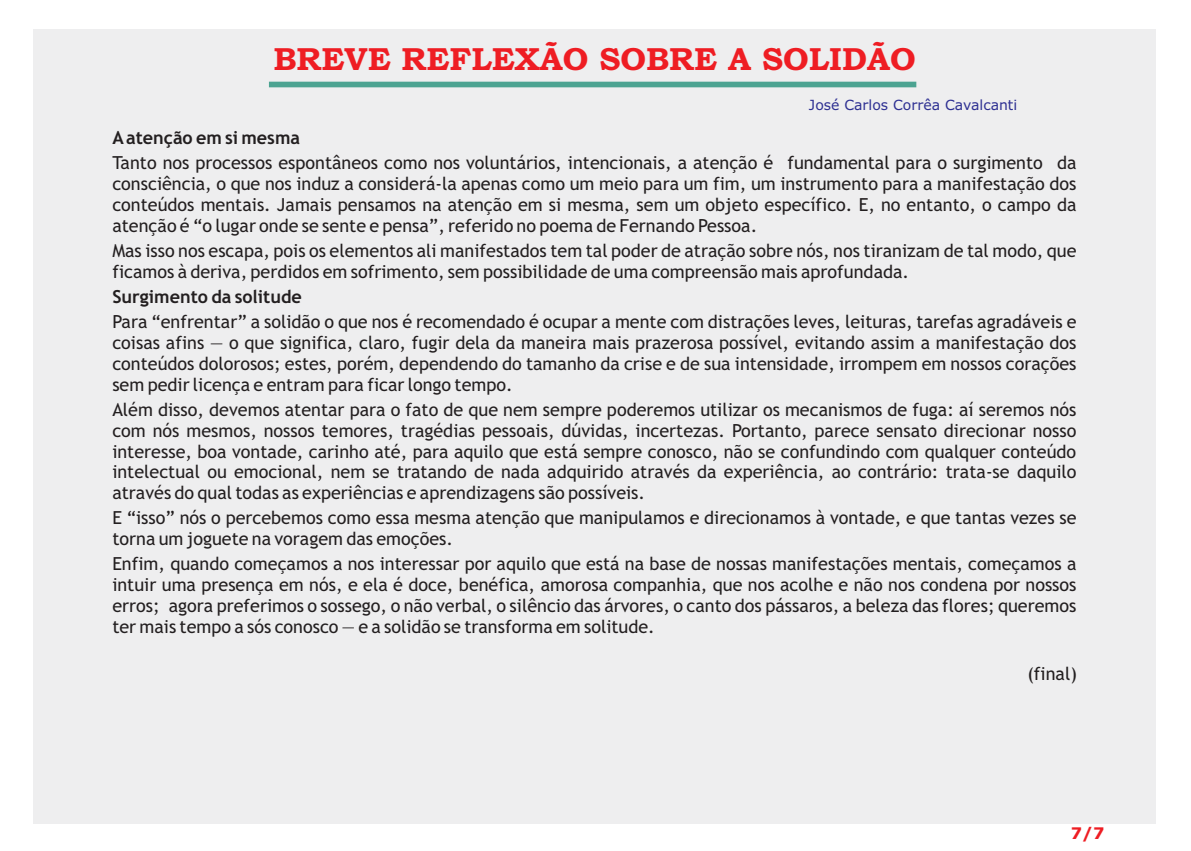
<style>
.page{position:relative;width:1191px;height:851px;background:#fff}
.page>*{position:absolute;margin:0;border:0;box-sizing:border-box;transform-origin:0 0}
.t1{font:32px "Bookman Old Style";color:#ee1d23}
.t2{font:18px/21px "Trebuchet MS";color:#231f20;text-align:justify}
.t3{font:700 18px "Trebuchet MS";color:#231f20}
.t4{font:700 16px "Verdana";color:#ee1d23}
.t5{font:14px "Verdana";color:#2e3092}
</style>
<div class="page">
<div style="left:33px;top:29px;width:1123px;height:794px;background:#eeeeef"></div>
<div style="left:269px;top:82px;width:647px;height:5px;background:#4ca391"></div>
<h1 class="t1" style="left:273px;top:47px;width:643px">BREVE REFLEXÃO SOBRE A SOLIDÃO</h1>
<p class="t5" style="left:809px;top:99px;width:210px">José Carlos Corrêa Cavalcanti</p>
<p class="t3" style="left:112px;top:130px;width:189px">Aatenção em si mesma</p>
<p class="t2" style="left:112px;top:153px;width:965px">Tanto nos processos espontâneos como nos voluntários, intencionais, a atenção é fundamental para o surgimento da consciência, o que nos induz a considerá-la apenas como um meio para um fim, um instrumento para a manifestação dos conteúdos mentais. Jamais pensamos na atenção em si mesma, sem um objeto específico. E, no entanto, o campo da atenção é “o lugar onde se sente e pensa”, referido no poema de Fernando Pessoa.</p>
<p class="t2" style="left:112px;top:241px;width:965px">Mas isso nos escapa, pois os elementos ali manifestados tem tal poder de atração sobre nós, nos tiranizam de tal modo, que ficamos à deriva, perdidos em sofrimento, sem possibilidade de uma compreensão mais aprofundada.</p>
<p class="t3" style="left:112px;top:289px;width:191px">Surgimento da solitude</p>
<p class="t2" style="left:112px;top:312px;width:965px">Para “enfrentar” a solidão o que nos é recomendado é ocupar a mente com distrações leves, leituras, tarefas agradáveis e coisas afins — o que significa, claro, fugir dela da maneira mais prazerosa possível, evitando assim a manifestação dos conteúdos dolorosos; estes, porém, dependendo do tamanho da crise e de sua intensidade, irrompem em nossos corações sem pedir licença e entram para ficar longo tempo.</p>
<p class="t2" style="left:112px;top:400px;width:965px">Além disso, devemos atentar para o fato de que nem sempre poderemos utilizar os mecanismos de fuga: aí seremos nós com nós mesmos, nossos temores, tragédias pessoais, dúvidas, incertezas. Portanto, parece sensato direcionar nosso interesse, boa vontade, carinho até, para aquilo que está sempre conosco, não se confundindo com qualquer conteúdo intelectual ou emocional, nem se tratando de nada adquirido através da experiência, ao contrário: trata-se daquilo através do qual todas as experiências e aprendizagens são possíveis.</p>
<p class="t2" style="left:112px;top:509px;width:965px">E “isso” nós o percebemos como essa mesma atenção que manipulamos e direcionamos à vontade, e que tantas vezes se torna um joguete na voragem das emoções.</p>
<p class="t2" style="left:112px;top:555px;width:965px">Enfim, quando começamos a nos interessar por aquilo que está na base de nossas manifestações mentais, começamos a intuir uma presença em nós, e ela é doce, benéfica, amorosa companhia, que nos acolhe e não nos condena por nossos erros; agora preferimos o sossego, o não verbal, o silêncio das árvores, o canto dos pássaros, a beleza das flores; queremos ter mais tempo a sós conosco — e a solidão se transforma em solitude.</p>
<p class="t2" style="left:1027px;top:665px;width:51px">(final)</p>
<p class="t4" style="left:1070px;top:826px;width:35px">7/7</p>
</div>
